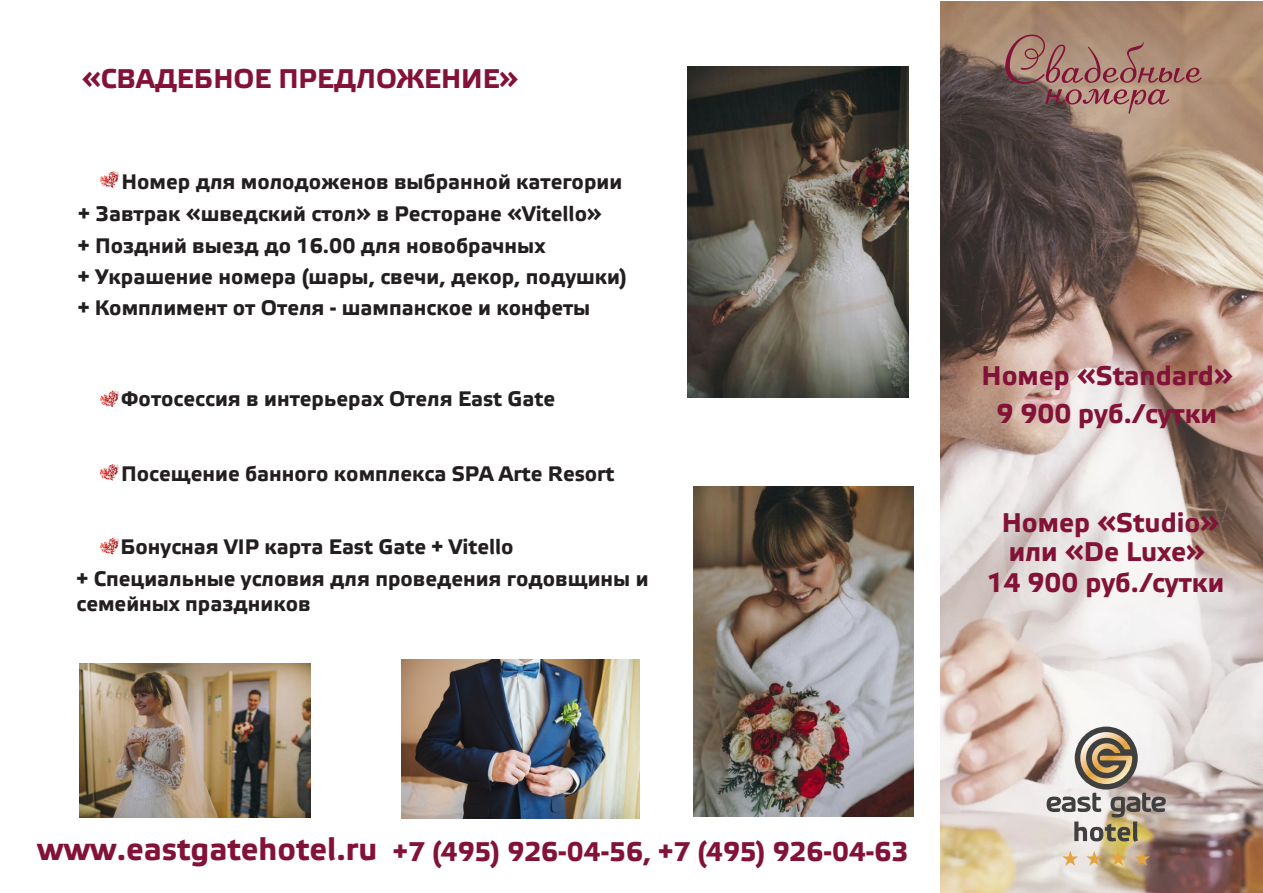
<style>
.page{position:relative;width:1263px;height:893px;background:#fff}
.page>*{position:absolute;margin:0;border:0;box-sizing:border-box;transform-origin:0 0}
.t1{font:65.7px "Augustinascript Cursive";color:#821237}
.t2{font:27px/28.8px "Etelka Bol";color:#821237}
.t3{font:21px/31.8px "Etelka Bol";color:#231f20}
.s1{font-size:31.65px}
</style>
<div class="page">
<img style="left:941px;top:2px;width:322px;height:891px">
<div style="left:1075px;top:727px;width:63px;height:62px;background:#404041;border-radius:50%"></div>
<svg style="left:1080px;top:732px;width:52px;height:52px"></svg>
<svg style="left:1047px;top:793px;width:119px;height:49px;background:#aca497"></svg>
<svg style="left:1062px;top:851px;width:16px;height:15px"></svg>
<svg style="left:1086px;top:851px;width:16px;height:15px"></svg>
<svg style="left:1110px;top:851px;width:16px;height:15px"></svg>
<svg style="left:1134px;top:851px;width:16px;height:15px"></svg>
<img style="left:100px;top:171px;width:20px;height:17px">
<img style="left:100px;top:390px;width:20px;height:17px">
<img style="left:100px;top:538px;width:20px;height:17px">
<img style="left:100px;top:464px;width:20px;height:17px">
<img style="left:693px;top:486px;width:221px;height:331px">
<img style="left:688px;top:67px;width:220px;height:330px">
<img style="left:80px;top:664px;width:230px;height:153px">
<img style="left:401px;top:659px;width:239px;height:159px">
<p class="t2" style="left:82px;top:67px;width:438px">«СВАДЕБНОЕ ПРЕДЛОЖЕНИЕ»</p>
<p class="t3" style="left:121px;top:167px;width:502px">Номер для молодоженов выбранной категории</p>
<p class="t3" style="left:78px;top:200px;width:525px">+ Завтрак «шведский стол» в Ресторане «Vitello»</p>
<p class="t3" style="left:78px;top:232px;width:469px">+ Поздний выезд до 16.00 для новобрачных</p>
<p class="t3" style="left:78px;top:263px;width:551px">+ Украшение номера (шары, свечи, декор, подушки)</p>
<p class="t3" style="left:78px;top:294px;width:514px">+ Комплимент от Отеля - шампанское и конфеты</p>
<p class="t3" style="left:121px;top:384px;width:435px">Фотосессия в интерьерах Отеля East Gate</p>
<p class="t3" style="left:121px;top:459px;width:495px">Посещение банного комплекса SPA Arte Resort</p>
<p class="t3" style="left:77px;top:533px;width:574px;text-indent:44px">Бонусная VIP карта East Gate + Vitello<br>+ Специальные условия для проведения годовщины и</p>
<p class="t3" style="left:77px;top:590px;width:236px">семейных праздников</p>
<h1 class="t1" style="left:1003px;top:20px;width:201px">Свадебные</h1>
<h1 class="t1" style="left:1045px;top:41px;width:126px">номера</h1>
<p class="t2" style="left:981px;top:364px;width:253px">Номер «Standard»</p>
<p class="t2" style="left:996px;top:402px;width:222px">9 900 руб./сутки</p>
<p class="t2" style="left:1002px;top:511px;width:219px">Номер «Studio» или «De Luxe»</p>
<p class="t2" style="left:987px;top:571px;width:239px">14 900 руб./сутки</p>
<p class="t2" style="left:37px;top:840px;width:873px"><span class="s1">www.eastgatehotel.ru</span> +7 (495) 926-04-56, +7 (495) 926-04-63</p>
</div>
